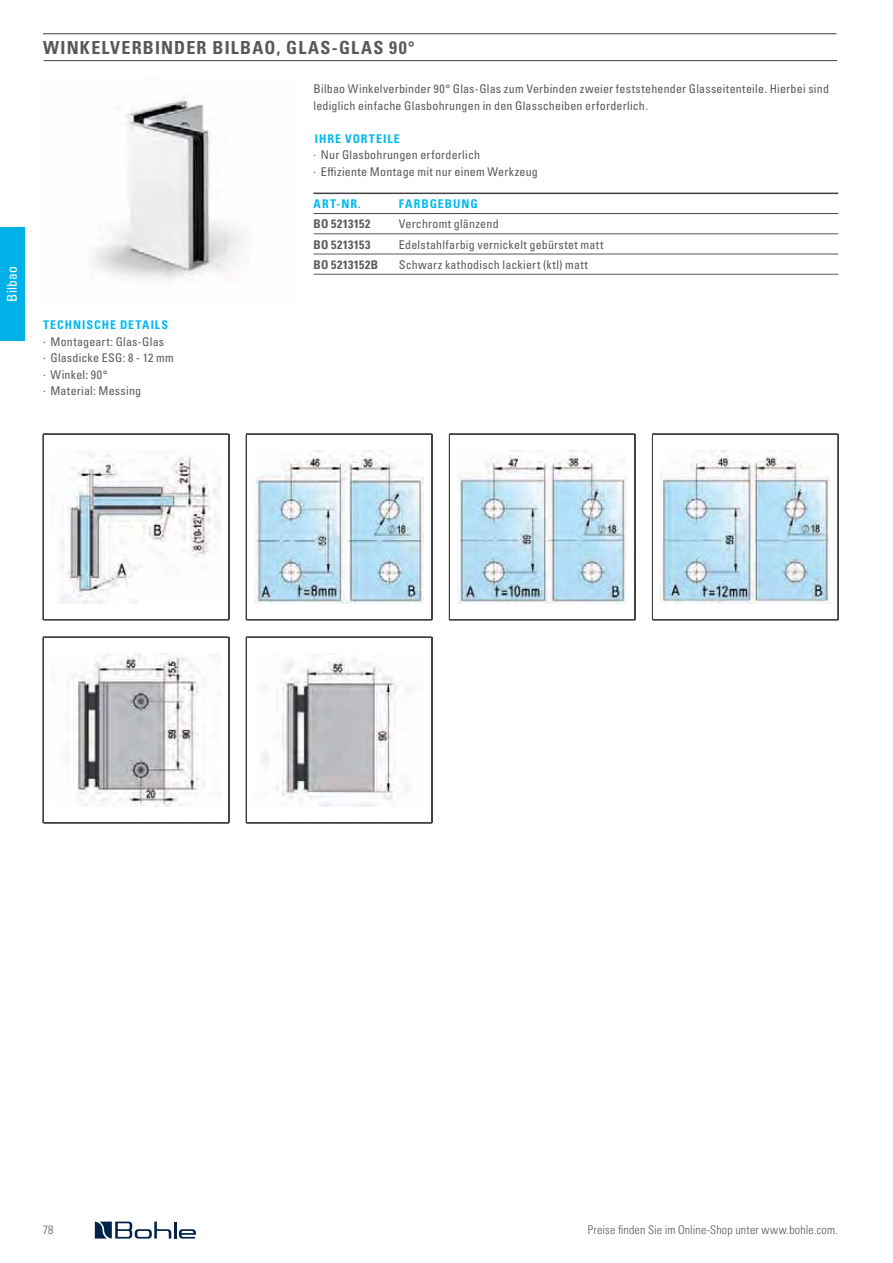
<style>
.page{position:relative;width:893px;height:1263px;background:#fff}
.page>*{position:absolute;margin:0;border:0;box-sizing:border-box;transform-origin:0 0}
.t1{font:18px "Univers LTCYR 67 Bold Cond";letter-spacing:.065em;color:#58595b}
.t2{font:condensed 13.5px "Univers LTCYR 57";letter-spacing:.01em;color:#fff}
.t3{font:condensed 12px/16.5px "Univers LTCYR 57";letter-spacing:.015em;color:#58595b}
.t4{font:12px "Univers LTCYR 47 Light Cond";letter-spacing:.015em;color:#58595b}
.t5{font:12px "Univers LTCYR 67 Bold Cond";letter-spacing:.08em;color:#00b9f2}
.t6{font:12px "Univers LTCYR 67 Bold Cond";letter-spacing:.035em;color:#58595b}
</style>
<div class="page">
<div style="left:0;top:227px;width:25px;height:114px;background:#00b1e8"></div>
<svg style="left:95px;top:1222px;width:101px;height:17px"></svg>
<img style="left:91px;top:95px;width:151px;height:184px">
<hr style="left:44px;top:60px;width:793px;height:1px;background:#404041">
<hr style="left:43px;top:34px;width:793px;height:1px;background:#404041">
<hr style="left:314px;top:193px;width:85px;height:1px;background:#404041">
<hr style="left:314px;top:213px;width:85px;height:1px;background:#404041">
<hr style="left:399px;top:193px;width:439px;height:1px;background:#404041">
<hr style="left:399px;top:213px;width:439px;height:1px;background:#404041">
<hr style="left:314px;top:233px;width:85px;height:1px;background:#58595b">
<hr style="left:399px;top:233px;width:439px;height:1px;background:#58595b">
<hr style="left:314px;top:254px;width:85px;height:1px;background:#58595b">
<hr style="left:314px;top:274px;width:85px;height:1px;background:#58595b">
<hr style="left:399px;top:254px;width:439px;height:1px;background:#58595b">
<hr style="left:399px;top:274px;width:439px;height:1px;background:#58595b">
<svg style="left:43px;top:434px;width:186px;height:186px"></svg>
<svg style="left:246px;top:434px;width:186px;height:186px"></svg>
<svg style="left:449px;top:434px;width:186px;height:186px"></svg>
<svg style="left:652px;top:434px;width:186px;height:186px"></svg>
<svg style="left:43px;top:637px;width:186px;height:186px"></svg>
<svg style="left:246px;top:637px;width:186px;height:186px"></svg>
<p class="t2" style="left:6px;top:302px;width:37px;rotate:-90deg">Bilbao</p>
<h1 class="t1" style="left:43px;top:40px;width:374px">WINKELVERBINDER BILBAO, GLAS-GLAS 90°</h1>
<p class="t3" style="left:313px;top:81px;width:517px">Bilbao Winkelverbinder 90° Glas-Glas zum Verbinden zweier feststehender Glasseitenteile. Hierbei sind lediglich einfache Glasbohrungen in den Glasscheiben erforderlich.</p>
<p class="t5" style="left:315px;top:133px;width:87px">IHRE VORTEILE</p>
<p class="t3" style="left:313px;top:147px;width:226px">· Nur Glasbohrungen erforderlich<br>· Effiziente Montage mit nur einem Werkzeug</p>
<p class="t5" style="left:314px;top:199px;width:49px">ART-NR.</p>
<p class="t5" style="left:399px;top:199px;width:80px">FARBGEBUNG</p>
<p class="t6" style="left:314px;top:219px;width:58px">BO 5213152</p>
<p class="t3" style="left:399px;top:217px;width:101px">Verchromt glänzend</p>
<p class="t6" style="left:314px;top:239px;width:58px">BO 5213153</p>
<p class="t3" style="left:399px;top:237px;width:206px">Edelstahlfarbig vernickelt gebürstet matt</p>
<p class="t6" style="left:314px;top:260px;width:66px">BO 5213152B</p>
<p class="t3" style="left:399px;top:257px;width:191px">Schwarz kathodisch lackiert (ktl) matt</p>
<p class="t5" style="left:43px;top:320px;width:127px">TECHNISCHE DETAILS</p>
<p class="t3" style="left:43px;top:334px;width:132px">· Montageart: Glas-Glas<br>· Glasdicke ESG: 8 - 12 mm · Winkel: 90°<br>· Material: Messing</p>
<p class="t4" style="left:43px;top:1225px;width:12px">78</p>
<p class="t4" style="left:588px;top:1225px;width:251px">Preise finden Sie im Online-Shop unter www.bohle.com.</p>
</div>
